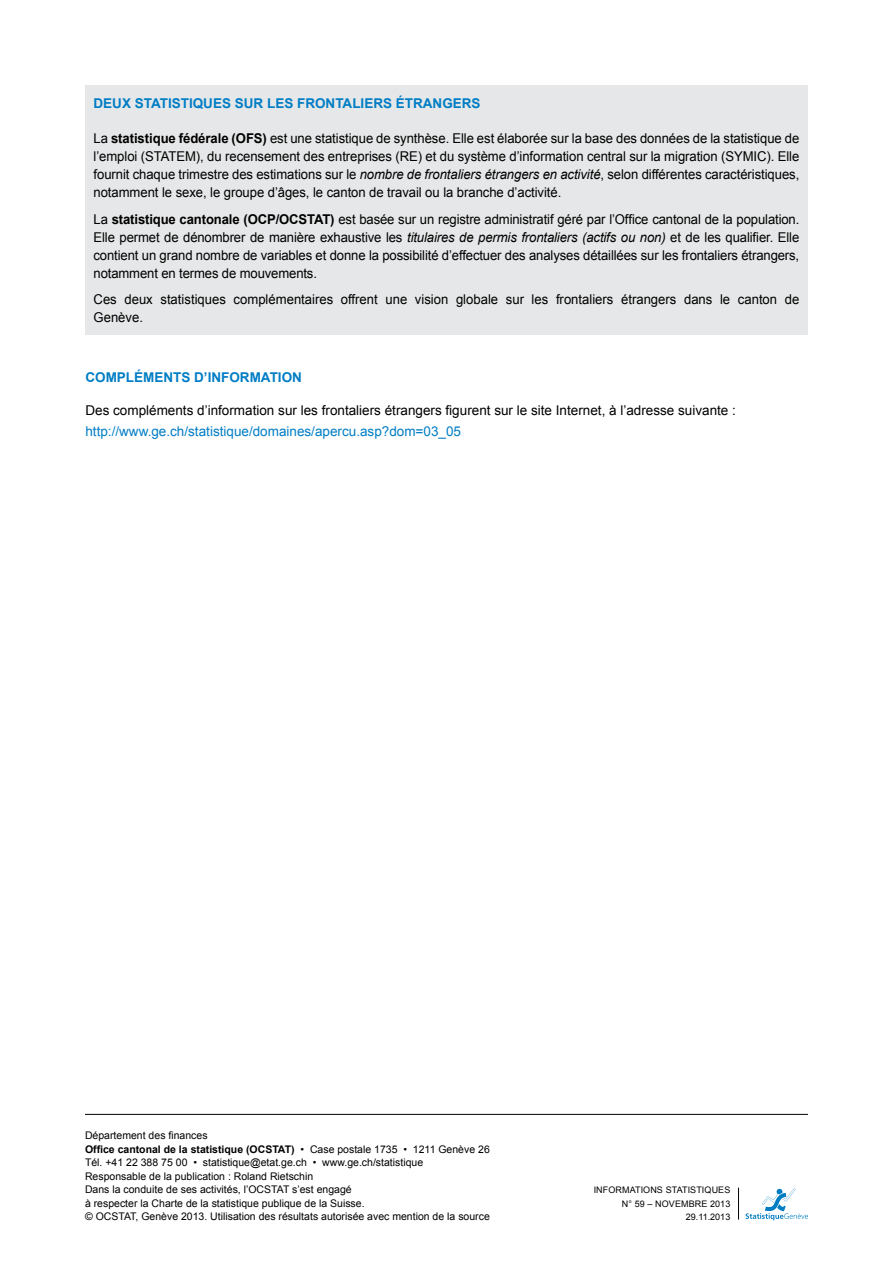
<style>
.page{position:relative;width:893px;height:1263px;background:#fff}
.page>*{position:absolute;margin:0;border:0;box-sizing:border-box;transform-origin:0 0}
.t1{font:13.5px/18px "Arial";color:#000;text-align:justify}
.t2{font:700 13.5px "Arial";color:#007dc5}
.t3{font:700 13.5px "Arial";letter-spacing:-.01em;color:#000}
.t4{font:13.5px "Arial";color:#007dc5}
.t5{font:10.5px/13.5px "Arial";color:#000}
.t6{font:9px/13.5px "Arial";letter-spacing:.01em;color:#000;text-align:right}
.s1{font-weight:400}
.s2{font-weight:700}
.s3{font-style:italic}
</style>
<div class="page">
<hr style="left:85px;top:1114px;width:723px;height:1px;background:#000">
<svg style="left:746px;top:1188px;width:62px;height:32px"></svg>
<hr style="left:738px;top:1188px;width:1px;height:31px;background:#000">
<div style="left:85px;top:85px;width:723px;height:250px;background:#e6e7e8"></div>
<p class="t2" style="left:94px;top:94px;width:51px">DEUX STATISTIQUES</p>
<p class="t2" style="left:235px;top:94px;width:11px">SUR</p>
<p class="t2" style="left:267px;top:94px;width:10px">LES</p>
<p class="t2" style="left:297px;top:94px;width:10px">FRONTALIERS</p>
<p class="t2" style="left:396px;top:94px;width:11px">ÉTRANGERS</p>
<p class="t3" style="left:94px;top:129px;width:152px"><span class="s1">La</span> statistique fédérale (OFS</p>
<p class="t1" style="left:263px;top:130px;width:538px"><span class="s2">)</span> est une statistique de synthèse. Elle est élaborée sur la base des données de la statistique de</p>
<p class="t1" style="left:94px;top:147px;width:70px">l’emploi (STATEM</p>
<p class="t1" style="left:94px;top:147px;width:707px;text-indent:102px">), du recensement des entreprises (RE) et du système d’information central sur la migration (SYMIC). Elle fournit chaque trimestre des estimations sur le <span class="s3">nombre de frontaliers étrangers en activité</span>, selon différentes caractéristiques, notamment le sexe, le groupe d’âges, le canton de travail ou la branche d’activité.</p>
<p class="t3" style="left:94px;top:210px;width:214px"><span class="s1">La</span> statistique cantonale (OCP/OCSTAT</p>
<p class="t1" style="left:94px;top:210px;width:707px;text-indent:237px"><span class="s2">)</span> est basée sur un registre administratif géré par l’Office cantonal de la population.<br>Elle permet de dénombrer de manière exhaustive les <span class="s3">titulaires de permis frontaliers (actifs ou non)</span> et de les qualifier. Elle contient un grand nombre de variables et donne la possibilité d’effectuer des analyses détaillées sur les frontaliers étrangers, notamment en termes de mouvements.</p>
<p class="t1" style="left:94px;top:290px;width:707px">Ces deux statistiques complémentaires offrent une vision globale sur les frontaliers étrangers dans le canton de<br>Genève.</p>
<p class="t2" style="left:85px;top:368px;width:218px">Compléments d’information</p>
<p class="t1" style="left:85px;top:401px;width:652px">Des compléments d’information sur les frontaliers étrangers figurent sur le site Internet, à l’adresse suivante :</p>
<p class="t4" style="left:85px;top:422px;width:377px">http://www.ge.ch/statistique/domaines/apercu.asp?dom=03_05</p>
<p class="t5" style="left:85px;top:1129px;width:406px">Département des finances<br><span class="s2">Office cantonal de la statistique (OCSTAT)</span> • Case postale 1735 • 1211 Genève 26<br>Tél. +41 22 388 75 00 • statistique@etat.ge.ch • www.ge.ch/statistique<br>Responsable de la publication : Roland Rietschin<br>Dans la conduite de ses activités, l’OCSTAT s’est engagé<br>à respecter la Charte de la statistique publique de la Suisse.<br>© OCSTAT, Genève 2013. Utilisation des résultats autorisée avec mention de la source</p>
<p class="t6" style="left:594px;top:1183px;width:43px">Informatio</p>
<p class="t6" style="left:650px;top:1183px;width:21px">ns statisti</p>
<p class="t6" style="left:622px;top:1183px;width:110px">qu es<br>N° 59 – novembre 2013<br>29.11.2013</p>
</div>
